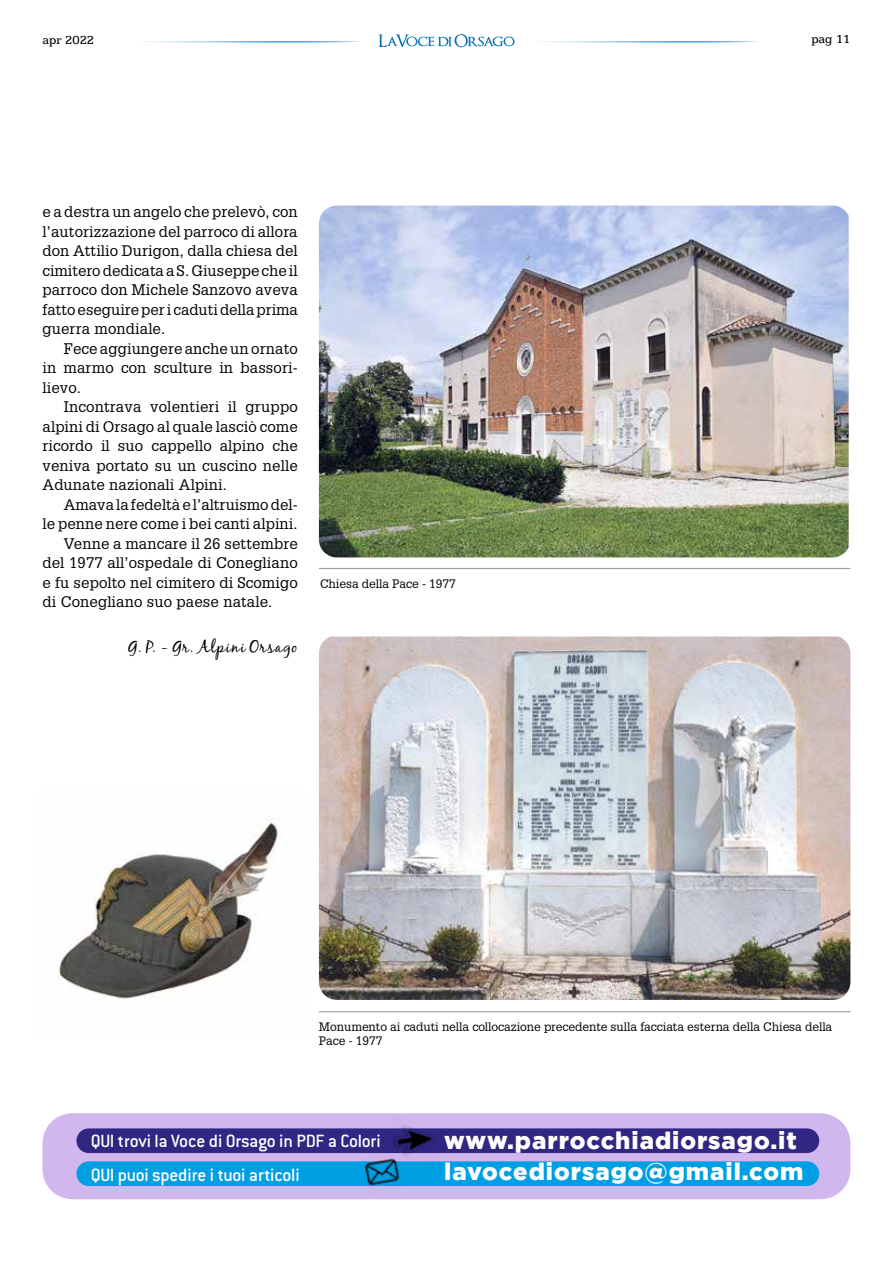
<style>
.page{position:relative;width:893px;height:1263px;background:#fff}
.page>*{position:absolute;margin:0;border:0;box-sizing:border-box;transform-origin:0 0}
.t1{font:900 24px/31.5px "Gotham";letter-spacing:.04em;color:#fff}
.t2{font:500 19.5px "Conduit ITC";letter-spacing:-.015em;color:#fff}
.t3{font:16.5px "Black Jack";letter-spacing:.075em;color:#000}
.t4{font:15px/19.5px "Glypha LT";letter-spacing:.01em;color:#000;text-align:justify}
.t5{font:12px/13.5px "Glypha LT";letter-spacing:-.005em;color:#000}
.t6{font:12px "ATF Antique";color:#000}
</style>
<div class="page">
<svg style="left:143px;top:41px;width:217px;height:2px"></svg>
<svg style="left:542px;top:41px;width:216px;height:2px"></svg>
<svg style="left:378px;top:34px;width:136px;height:13px"></svg>
<hr style="left:319px;top:568px;width:531px;height:1px;background:#9d9d9c">
<img style="left:319px;top:206px;width:530px;height:351px">
<hr style="left:319px;top:1011px;width:531px;height:1px;background:#9d9d9c">
<img style="left:319px;top:636px;width:531px;height:364px">
<div style="left:43px;top:1113px;width:807px;height:86px;background:#d0b8ee;border-radius:30px"></div>
<div style="left:76px;top:1161px;width:743px;height:25px;background:#009fe3;border-radius:12px"></div>
<div style="left:76px;top:1128px;width:743px;height:25px;background:#312783;border-radius:12px"></div>
<img style="left:380px;top:1125px;width:70px;height:37px">
<img style="left:362px;top:1151px;width:42px;height:35px">
<img style="left:59px;top:818px;width:219px;height:181px">
<p class="t6" style="left:43px;top:33px;width:53px">apr 2022</p>
<p class="t6" style="left:811px;top:32px;width:41px">pag 11</p>
<p class="t4" style="left:43px;top:202px;width:257px">e a destra un angelo che prelevò, con l’autorizzazione del parroco di allora don Attilio Durigon, dalla chiesa del cimitero dedicata a S. Giuseppe che il parroco don Michele Sanzovo aveva fatto eseguire per i caduti della prima guerra mondiale.</p>
<p class="t4" style="left:43px;top:338px;width:257px;text-indent:21px">Fece aggiungere anche un ornato in marmo con sculture in bassori&shy;lievo.</p>
<p class="t4" style="left:43px;top:397px;width:257px;text-indent:21px">Incontrava volentieri il gruppo alpini di Orsago al quale lasciò come ricordo il suo cappello alpino che veniva portato su un cuscino nelle Adunate nazionali Alpini.</p>
<p class="t4" style="left:64px;top:494px;width:235px">Amava la fedeltà e l’altruismo del-</p>
<p class="t4" style="left:43px;top:514px;width:257px">le penne nere come i bei canti alpini.</p>
<p class="t4" style="left:64px;top:533px;width:235px">Venne a mancare il 26 settembre</p>
<p class="t4" style="left:43px;top:553px;width:257px">del 1977 all’ospedale di Conegliano</p>
<p class="t4" style="left:43px;top:572px;width:257px">e fu sepolto nel cimitero di Scomigo</p>
<p class="t4" style="left:43px;top:592px;width:231px">di Conegliano suo paese natale.</p>
<p class="t3" style="left:128px;top:637px;width:171px">G. P. - Gr. Alpini Orsago</p>
<p class="t5" style="left:320px;top:577px;width:137px">Chiesa della Pace - 1977</p>
<p class="t5" style="left:319px;top:1020px;width:515px">Monumento ai caduti nella collocazione precedente sulla facciata esterna della Chiesa della<br>Pace - 1977</p>
<h2 class="t2" style="left:91px;top:1129px;width:291px">QUI trovi la Voce di Orsago in PDF a Colori</h2>
<h1 class="t1" style="left:444px;top:1124px;width:361px">www.parrocchiadiorsago.it lavocediorsago@gmail.com</h1>
<h2 class="t2" style="left:91px;top:1163px;width:210px">QUI puoi spedire i tuoi articoli</h2>
</div>
